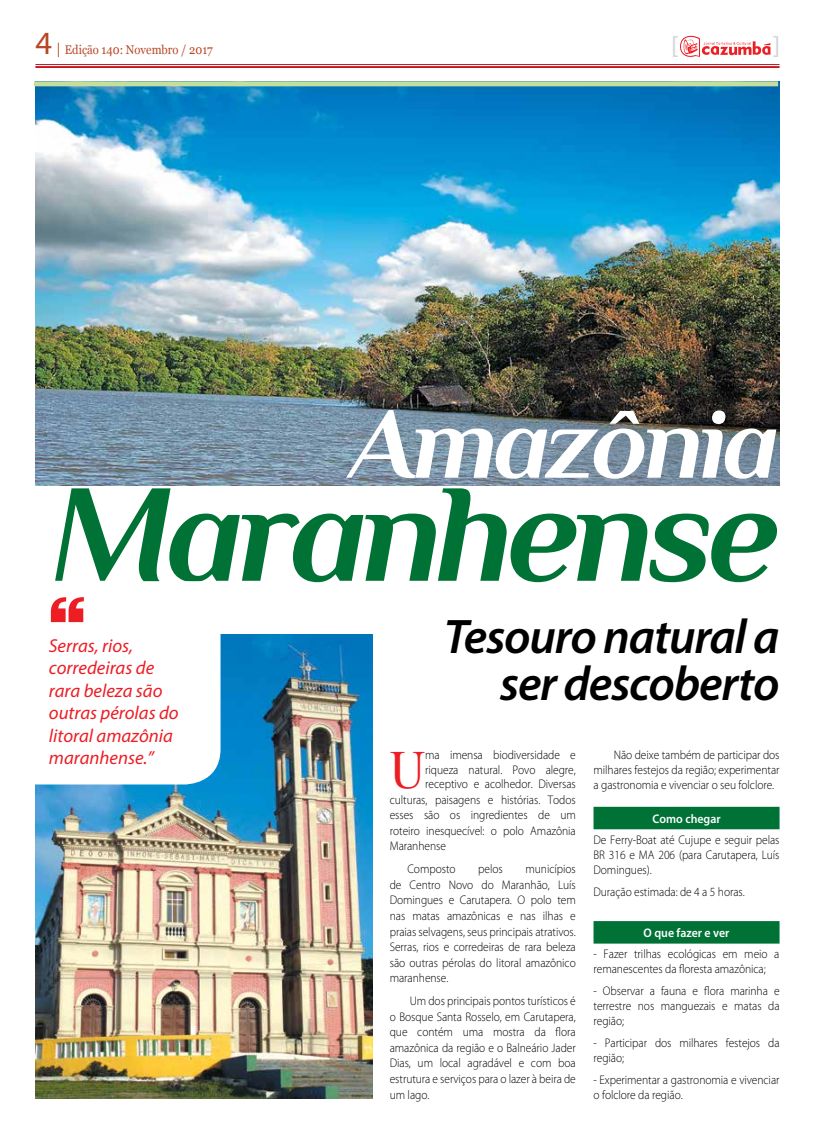
<style>
.page{position:relative;width:815px;height:1134px;background:#fff}
.page>*{position:absolute;margin:0;border:0;box-sizing:border-box;transform-origin:0 0}
.t1{font:italic 700 140px "Philosopher";letter-spacing:-.045em;color:#007236}
.t2{font:italic 700 102.5px "Philosopher";letter-spacing:-.045em;color:#fff}
.t3{font:55px "Times";color:#ed1d24;scale:.9 1}
.t4{font:italic 600 48.75px/47.5px "Myriad Pro";letter-spacing:-.025em;color:#000;text-align:right}
.t5{font:italic 18.75px/22.5px "Myriad Pro";color:#ed1d24}
.t6{font:300 12.5px/15.6px "Myriad Pro";letter-spacing:-.005em;color:#000;text-align:justify;scale:.92 1}
.t7{font:12.5px "Georgia";color:#b74726;scale:.9 1}
.t8{font:600 12.5px "Myriad Pro";color:#fff;scale:.95 1}
.s1{font-family:"Myriad";font-size:32.5px}
.s2{font-size:15px}
</style>
<div class="page">
<img style="left:673px;top:36px;width:105px;height:21px">
<div style="left:679px;top:35px;width:93px;height:22px;background:#fff"></div>
<svg style="left:680px;top:35px;width:91px;height:22px"></svg>
<img style="left:35px;top:81px;width:745px;height:404px">
<hr style="left:35px;top:64px;width:745px;height:1px;background:#c4161c">
<hr style="left:35px;top:66px;width:745px;height:2px;background:#c4161c">
<img style="left:35px;top:634px;width:337px;height:464px">
<div style="left:594px;top:807px;width:186px;height:22px;background:#007236"></div>
<div style="left:594px;top:921px;width:186px;height:22px;background:#007236"></div>
<svg style="left:35px;top:610px;width:186px;height:174px"></svg>
<svg style="left:51px;top:597px;width:33px;height:25px"></svg>
<div style="left:34px;top:81px;width:744px;height:5px;background:#c4df9b"></div>
<p class="t7" style="left:35px;top:42px;width:199px"><span class="s1">4</span> <span class="s2">|</span> Edição 140: Novembro / 2017</p>
<h2 class="t2" style="left:350px;top:389px;width:431px">Amazônia</h2>
<h1 class="t1" style="left:51px;top:460px;width:730px">Maranhense</h1>
<h3 class="t4" style="left:444px;top:611px;width:337px">Tesouro natural a ser descoberto</h3>
<h3 class="t5" style="left:49px;top:634px;width:131px">Serras, rios, corredeiras de rara beleza são outras pérolas do litoral amazônia maranhense.”</h3>
<h3 class="t3" style="left:390px;top:739px;width:41px">U</h3>
<p class="t6" style="left:425px;top:747px;width:165px">ma imensa biodiversidade e</p>
<p class="t6" style="left:593px;top:747px;width:204px;line-height:14.9px;text-indent:20px">Não deixe também de participar dos milhares festejos da região; experimentar a gastronomia e vivenciar o seu folclore.</p>
<p class="t8" style="left:652px;top:811px;width:73px">Como chegar</p>
<p class="t6" style="left:594px;top:832px;width:204px;line-height:14.9px">De Ferry-Boat até Cujupe e seguir pelas BR 316 e MA 206 (para Carutapera, Luís Domingues).</p>
<p class="t6" style="left:594px;top:884px;width:166px">Duração estimada: de 4 a 5 horas.</p>
<p class="t8" style="left:644px;top:925px;width:92px">O que fazer e ver</p>
<p class="t6" style="left:594px;top:947px;width:204px;line-height:14.9px">- Fazer trilhas ecológicas em meio a remanescentes da floresta amazônica;</p>
<p class="t6" style="left:594px;top:983px;width:204px;line-height:14.9px">- Observar a fauna e flora marinha e terrestre nos manguezais e matas da região;</p>
<p class="t6" style="left:594px;top:1035px;width:204px;line-height:14.9px">- Participar dos milhares festejos da região;</p>
<p class="t6" style="left:594px;top:1072px;width:204px;line-height:14.9px">- Experimentar a gastronomia e vivenciar o folclore da região.</p>
<p class="t6" style="left:425px;top:761px;width:165px">riqueza natural. Povo alegre,</p>
<p class="t6" style="left:425px;top:776px;width:165px">receptivo e acolhedor. Diversas</p>
<p class="t6" style="left:390px;top:792px;width:204px">culturas, paisagens e histórias. Todos</p>
<p class="t6" style="left:390px;top:807px;width:204px">esses são os ingredientes de um</p>
<p class="t6" style="left:390px;top:823px;width:204px">roteiro inesquecível: o polo Amazônia</p>
<p class="t6" style="left:390px;top:838px;width:63px">Maranhense</p>
<p class="t6" style="left:407px;top:861px;width:54px">Composto</p>
<p class="t6" style="left:478px;top:861px;width:28px">pelos</p>
<p class="t6" style="left:390px;top:861px;width:204px;text-indent:136px">municípios de Centro Novo do Maranhão, Luís Domingues e Carutapera. O polo tem nas matas amazônicas e nas ilhas e praias selvagens, seus principais atrativos.<br>Serras, rios e corredeiras de rara beleza são outras pérolas do litoral amazônico maranhense.</p>
<p class="t6" style="left:390px;top:993px;width:204px;text-indent:20px">Um dos principais pontos turísticos é o Bosque Santa Rosselo, em Carutapera, que contém uma mostra da flora amazônica da região e o Balneário Jader Dias, um local agradável e com boa estrutura e serviços para o lazer à beira de um lago.</p>
</div>
